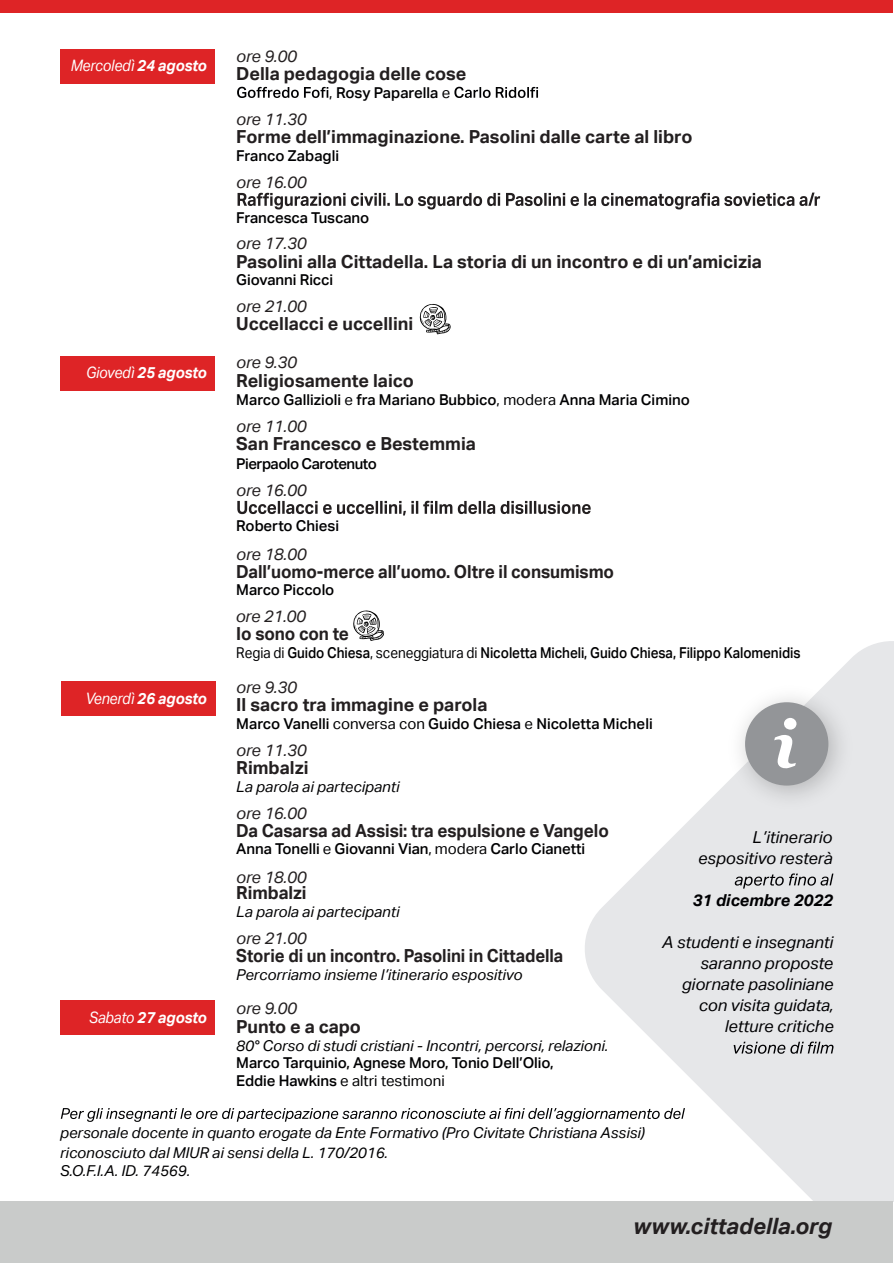
<style>
.page{position:relative;width:894px;height:1264px;background:#fff}
.page>*{position:absolute;margin:0;border:0;box-sizing:border-box;transform-origin:0 0}
.t1{font:italic 700 22.5px "Aktiv Grotesk";color:#231f20}
.t2{font:700 18px "Aktiv Grotesk";color:#231f20}
.t3{font:700 18px "Aktiv Grotesk";color:#231f20;scale:.95 1}
.t4{font:700 18px "Aktiv Grotesk";color:#231f20;scale:.93 1}
.t5{font:italic 16.5px "Aktiv Grotesk";letter-spacing:-.01em;color:#231f20}
.t6{font:italic 16.5px/21px "Aktiv Grotesk";color:#000002;text-align:right}
.t7{font:italic 700 16.5px "Aktiv Grotesk";color:#000002}
.t8{font:italic 700 15.75px "Aktiv Grotesk";letter-spacing:-.01em;color:#fff;scale:.95 1}
.t9{font:italic 15.75px "Aktiv Grotesk";letter-spacing:-.01em;color:#fff;scale:.9 1}
.t10{font:500 15px/18px "Aktiv Grotesk";letter-spacing:-.005em;color:#000002}
.t11{font:italic 15px/19.5px "Aktiv Grotesk";color:#000002}
.t12{font:500 15px "Aktiv Grotesk";letter-spacing:-.005em;color:#000002;scale:.9 1}
.t13{font:500 15px "Aktiv Grotesk";letter-spacing:-.035em;color:#000002}
.s1{font-weight:700}
.s2{font-weight:400}
</style>
<div class="page">
<svg style="left:585px;top:641px;width:307px;height:560px;fill:#e6e7e9"></svg>
<svg style="left:237px;top:87px;width:91px;height:11px"></svg>
<svg style="left:454px;top:87px;width:84px;height:11px"></svg>
<svg style="left:237px;top:192px;width:583px;height:17px"></svg>
<div style="left:0;top:1201px;width:892px;height:61px;background:#c9cbca"></div>
<div style="left:0;top:0;width:892px;height:13px;background:#de2426"></div>
<div style="left:60px;top:49px;width:155px;height:34px;background:#de2426"></div>
<svg style="left:237px;top:501px;width:353px;height:14px"></svg>
<div style="left:60px;top:356px;width:155px;height:34px;background:#de2426"></div>
<div style="left:61px;top:681px;width:154px;height:35px;background:#de2426"></div>
<div style="left:60px;top:1000px;width:155px;height:35px;background:#de2426"></div>
<svg style="left:353px;top:610px;width:31px;height:31px"></svg>
<svg style="left:419px;top:304px;width:32px;height:30px"></svg>
<svg style="left:734px;top:873px;width:99px;height:15px"></svg>
<svg style="left:733px;top:1041px;width:100px;height:12px"></svg>
<img style="left:717px;top:674px;width:146px;height:146px">
<div style="left:745px;top:702px;width:83px;height:83px;background:#939598;border-radius:50%"></div>
<svg style="left:774px;top:718px;width:22px;height:50px"></svg>
<svg style="left:61px;top:1107px;width:624px;height:14px"></svg>
<p class="t9" style="left:71px;top:56px;width:152px">Mercoledì <span class="s1">24 agosto</span></p>
<p class="t8" style="left:86px;top:363px;width:128px"><span class="s2">Giovedì</span> 25 agosto</p>
<p class="t8" style="left:85px;top:689px;width:129px"><span class="s2">Venerdì</span> 26 agosto</p>
<p class="t8" style="left:89px;top:1008px;width:125px"><span class="s2">Sabato</span> 27 agosto</p>
<p class="t5" style="left:236px;top:47px;width:62px">ore 9.00</p>
<p class="t2" style="left:236px;top:63px;width:231px">Della pedagogia delle cose</p>
<p class="t10" style="left:329px;top:84px;width:122px"><span class="s2">,</span> Rosy Paparella <span class="s2">e</span></p>
<p class="t2" style="left:236px;top:126px;width:457px">Forme dell’immaginazione. Pasolini dalle carte al libro</p>
<p class="t10" style="left:236px;top:147px;width:104px">Franco Zabagli</p>
<p class="t5" style="left:236px;top:110px;width:72px">ore 11.30</p>
<p class="t5" style="left:236px;top:173px;width:72px">ore 16.00</p>
<p class="t10" style="left:236px;top:209px;width:135px">Francesca Tuscano</p>
<p class="t2" style="left:236px;top:251px;width:527px">Pasolini alla Cittadella. La storia di un incontro e di un’amicizia</p>
<p class="t10" style="left:236px;top:271px;width:98px">Giovanni Ricci</p>
<p class="t2" style="left:236px;top:313px;width:178px">Uccellacci e uccellini</p>
<p class="t5" style="left:236px;top:234px;width:72px">ore 17.30</p>
<p class="t5" style="left:236px;top:296px;width:72px">ore 21.00</p>
<p class="t5" style="left:236px;top:352px;width:62px">ore 9.30</p>
<p class="t2" style="left:236px;top:370px;width:179px">Religiosamente laico</p>
<p class="t10" style="left:236px;top:391px;width:455px">Marco Gallizioli <span class="s2">e</span> fra Mariano Bubbico<span class="s2">, modera</span> Anna Maria Cimino</p>
<p class="t2" style="left:236px;top:433px;width:241px">San Francesco e Bestemmia</p>
<p class="t13" style="left:236px;top:455px;width:142px">Pierpaolo Carotenuto</p>
<p class="t5" style="left:236px;top:416px;width:72px">ore 11.00</p>
<p class="t5" style="left:236px;top:480px;width:72px">ore 16.00</p>
<p class="t10" style="left:236px;top:517px;width:104px">Roberto Chiesi</p>
<p class="t3" style="left:236px;top:561px;width:399px">Dall’uomo-merce all’uomo. Oltre il consumismo</p>
<p class="t10" style="left:236px;top:580px;width:100px">Marco Piccolo</p>
<p class="t3" style="left:236px;top:623px;width:120px">Io sono con te</p>
<p class="t12" style="left:236px;top:644px;width:628px"><span class="s2">Regia di</span> Guido Chiesa<span class="s2">, sceneggiatura di</span> Nicoletta Micheli, Guido Chiesa, Filippo Kalomenidis</p>
<p class="t5" style="left:236px;top:544px;width:72px">ore 18.00</p>
<p class="t5" style="left:236px;top:607px;width:72px">ore 21.00</p>
<p class="t5" style="left:236px;top:678px;width:62px">ore 9.30</p>
<p class="t2" style="left:236px;top:694px;width:252px">Il sacro tra immagine e parola</p>
<p class="t10" style="left:236px;top:714px;width:418px">Marco Vanelli <span class="s2">conversa con</span> Guido Chiesa <span class="s2">e</span> Nicoletta Micheli</p>
<p class="t2" style="left:236px;top:757px;width:74px">Rimbalzi</p>
<p class="t11" style="left:236px;top:777px;width:164px">La parola ai partecipanti</p>
<p class="t3" style="left:236px;top:820px;width:393px">Da Casarsa ad Assisi: tra espulsione e Vangelo</p>
<p class="t10" style="left:236px;top:840px;width:350px">Anna Tonelli <span class="s2">e</span> Giovanni Vian<span class="s2">, modera</span> Carlo Cianetti</p>
<p class="t2" style="left:236px;top:882px;width:72px">Rimbalzi</p>
<p class="t11" style="left:236px;top:902px;width:164px">La parola ai partecipanti</p>
<p class="t4" style="left:236px;top:945px;width:353px">Storie di un incontro. Pasolini in Cittadella</p>
<p class="t11" style="left:236px;top:965px;width:287px">Percorriamo insieme l’itinerario espositivo</p>
<p class="t5" style="left:236px;top:740px;width:72px">ore 11.30</p>
<p class="t5" style="left:236px;top:803px;width:72px">ore 16.00</p>
<p class="t5" style="left:236px;top:867px;width:72px">ore 18.00</p>
<p class="t5" style="left:236px;top:928px;width:72px">ore 21.00</p>
<p class="t5" style="left:236px;top:998px;width:62px">ore 9.00</p>
<p class="t2" style="left:236px;top:1015px;width:126px">Punto e a capo</p>
<p class="t11" style="left:236px;top:1035px;width:373px">80° Corso di studi cristiani - Incontri, percorsi, relazioni.</p>
<p class="t10" style="left:236px;top:1053px;width:319px">Marco Tarquinio, Agnese Moro, Tonio Dell’Olio,<br>Eddie Hawkins <span class="s2">e altri testimoni</span></p>
<p class="t6" style="left:698px;top:827px;width:136px">L’itinerario espositivo resterà</p>
<p class="t7" style="left:692px;top:891px;width:142px">31 dicembre 2022</p>
<p class="t6" style="left:662px;top:932px;width:173px">A studenti e insegnanti saranno proposte giornate pasoliniane con visita guidata, letture critiche</p>
<p class="t11" style="left:60px;top:1123px;width:586px">personale docente in quanto erogate da Ente Formativo (Pro Civitate Christiana Assisi) riconosciuto dal MIUR ai sensi della L. 170/2016.</p>
<p class="t11" style="left:60px;top:1160px;width:131px">S.O.F.I.A. ID. 74569.</p>
<h1 class="t1" style="left:633px;top:1212px;width:200px">www.cittadella.org</h1>
</div>
